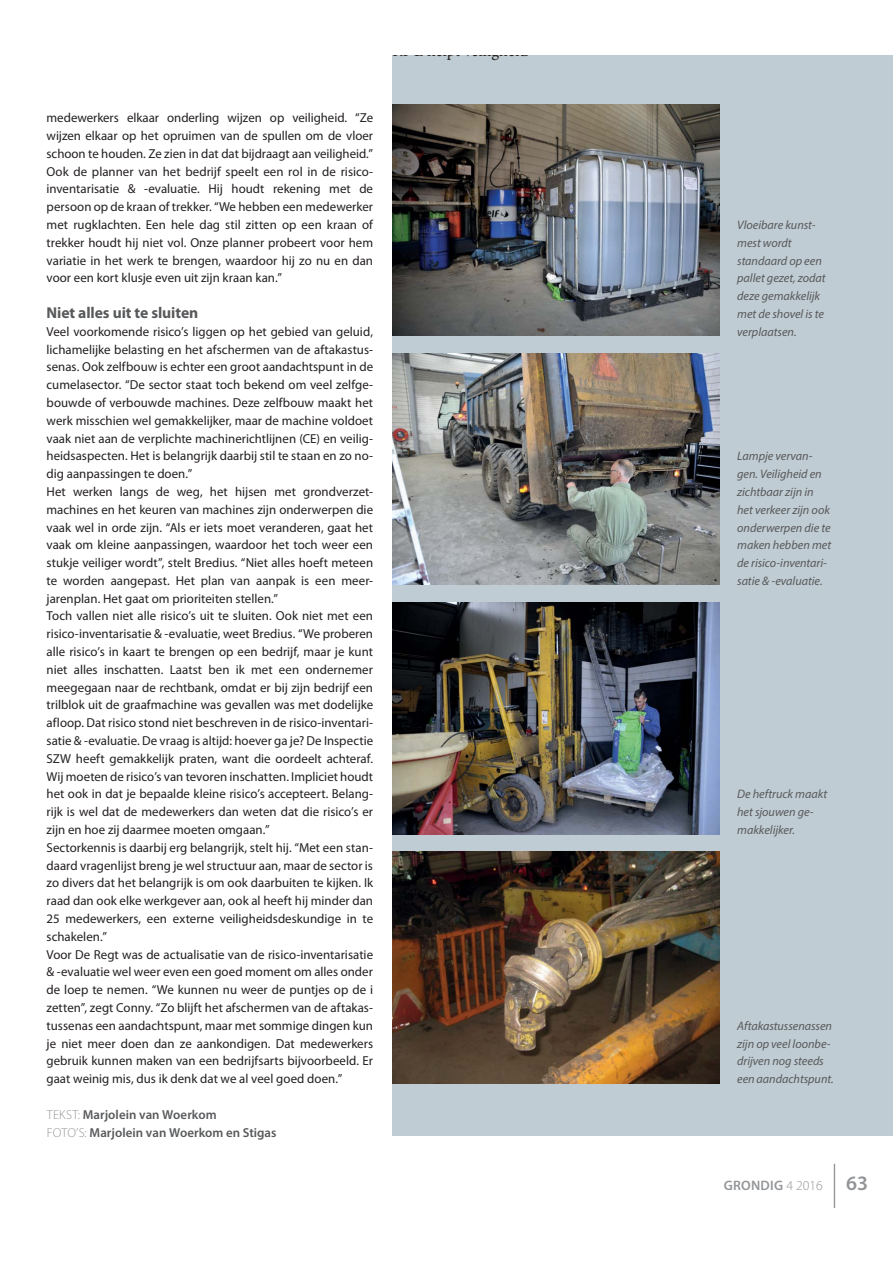
<style>
.page{position:relative;width:893px;height:1263px;background:#fff}
.page>*{position:absolute;margin:0;border:0;box-sizing:border-box;transform-origin:0 0}
.t1{font:16.5px "Minion Pro";color:#231f20}
.t2{font:700 15.75px "Myriad Pro";letter-spacing:-.005em;color:#58595b}
.t3{font:600 13.65px "Myriad Pro";letter-spacing:.02em;color:#939598}
.t4{font:13.05px/17.9px "Myriad Pro";color:#231f20;text-align:justify}
.t5{font:600 13.05px/17.9px "Myriad Pro";letter-spacing:.005em;color:#58595b}
.t6{font:italic 12.3px/17.9px "Myriad Pro";color:#58595b}
.s1{font-weight:300;color:#939598}
.s2{font-weight:300}
.s3{font-size:20.55px}
</style>
<div class="page">
<hr style="left:834px;top:1164px;width:1px;height:44px;background:#939598">
<div style="left:392px;top:55px;width:501px;height:1081px;background:#c0ccd3"></div>
<img style="left:392px;top:104px;width:327px;height:232px">
<img style="left:392px;top:354px;width:327px;height:231px">
<img style="left:392px;top:603px;width:327px;height:231px">
<img style="left:392px;top:852px;width:327px;height:231px">
<p class="t1" style="left:392px;top:44px;width:137px">RI E helpt veiligheid</p>
<p class="t4" style="left:47px;top:110px;width:328px">medewerkers elkaar onderling wijzen op veiligheid. “Ze wijzen elkaar op het opruimen van de spullen om de vloer schoon te houden. Ze zien in dat dat bijdraagt aan veiligheid.” Ook de planner van het bedrijf speelt een rol in de risico&shy;inventarisatie &amp; -evaluatie. Hij houdt rekening met de persoon op de kraan of trekker. “We hebben een medewerker met rugklachten. Een hele dag stil zitten op een kraan of trekker houdt hij niet vol. Onze planner probeert voor hem variatie in het werk te brengen, waardoor hij zo nu en dan voor een kort klusje even uit zijn kraan kan.”</p>
<p class="t2" style="left:47px;top:303px;width:153px">Niet alles uit te sluiten</p>
<p class="t4" style="left:47px;top:323px;width:328px;text-align:left">Veel voorkomende risico’s liggen op het gebied van geluid, lichamelijke belasting en het afschermen van de aftakastus&shy;senas. Ook zelfbouw is echter een groot aandachtspunt in de cumelasector. “De sector staat toch bekend om veel zelfge&shy;bouwde of verbouwde machines. Deze zelfbouw maakt het werk misschien wel gemakkelijker, maar de machine voldoet vaak niet aan de verplichte machinerichtlijnen (CE) en veilig&shy;heidsaspecten. Het is belangrijk daarbij stil te staan en zo no&shy;dig aanpassingen te doen.”<br>Het werken langs de weg, het hijsen met grondverzet&shy;machines en het keuren van machines zijn onderwerpen die vaak wel in orde zijn. “Als er iets moet veranderen, gaat het vaak om kleine aanpassingen, waardoor het toch weer een stukje veiliger wordt”, stelt Bredius. “Niet alles hoeft meteen te worden aangepast. Het plan van aanpak is een meer&shy;jarenplan. Het gaat om prioriteiten stellen.”<br>Toch vallen niet alle risico’s uit te sluiten. Ook niet met een risico-inventarisatie &amp; -evaluatie, weet Bredius. “We proberen alle risico’s in kaart te brengen op een bedrijf, maar je kunt niet alles inschatten. Laatst ben ik met een ondernemer meegegaan naar de rechtbank, omdat er bij zijn bedrijf een trilblok uit de graafmachine was gevallen was met dodelijke afloop. Dat risico stond niet beschreven in de risico-inventari&shy;satie &amp; -evaluatie. De vraag is altijd: hoever ga je? De Inspectie SZW heeft gemakkelijk praten, want die oordeelt achteraf.<br>Wij moeten de risico’s van tevoren inschatten. Impliciet houdt het ook in dat je bepaalde kleine risico’s accepteert. Belang&shy;rijk is wel dat de medewerkers dan weten dat die risico’s er zijn en hoe zij daarmee moeten omgaan.”<br>Sectorkennis is daarbij erg belangrijk, stelt hij. “Met een stan&shy;daard vragenlijst breng je wel structuur aan, maar de sector is zo divers dat het belangrijk is om ook daarbuiten te kijken. Ik raad dan ook elke werkgever aan, ook al heeft hij minder dan 25 medewerkers, een externe veiligheidsdeskundige in te schakelen.”<br>Voor De Regt was de actualisatie van de risico-inventarisatie &amp; -evaluatie wel weer even een goed moment om alles onder de loep te nemen. “We kunnen nu weer de puntjes op de i zetten”, zegt Conny. “Zo blijft het afschermen van de aftakas&shy;tussenas een aandachtspunt, maar met sommige dingen kun je niet meer doen dan ze aankondigen. Dat medewerkers gebruik kunnen maken van een bedrijfsarts bijvoorbeeld. Er gaat weinig mis, dus ik denk dat we al veel goed doen.”</p>
<p class="t5" style="left:47px;top:1105px;width:231px"><span class="s1">TEKST:</span> Marjolein van Woerkom<br><span class="s1">FOTO’S:</span> Marjolein van Woerkom en Stigas</p>
<p class="t6" style="left:737px;top:217px;width:90px">Vloeibare kunst&shy;mest wordt standaard op een pallet gezet, zodat deze gemakkelijk met de shovel is te verplaatsen.</p>
<p class="t6" style="left:737px;top:448px;width:95px">Lampje vervan&shy;gen. Veiligheid en zichtbaar zijn in het verkeer zijn ook onderwerpen die te maken hebben met de risico-inventari&shy;satie &amp; -evaluatie.</p>
<p class="t6" style="left:737px;top:786px;width:92px">De heftruck maakt het sjouwen ge&shy;makkelijker.</p>
<p class="t6" style="left:737px;top:1018px;width:98px">Aftakastussenassen zijn op veel loonbe&shy;drijven nog steeds een aandachtspunt.</p>
<p class="t3" style="left:724px;top:1177px;width:146px">GRONDIG <span class="s2">4 2016</span> <span class="s3">63</span></p>
</div>
